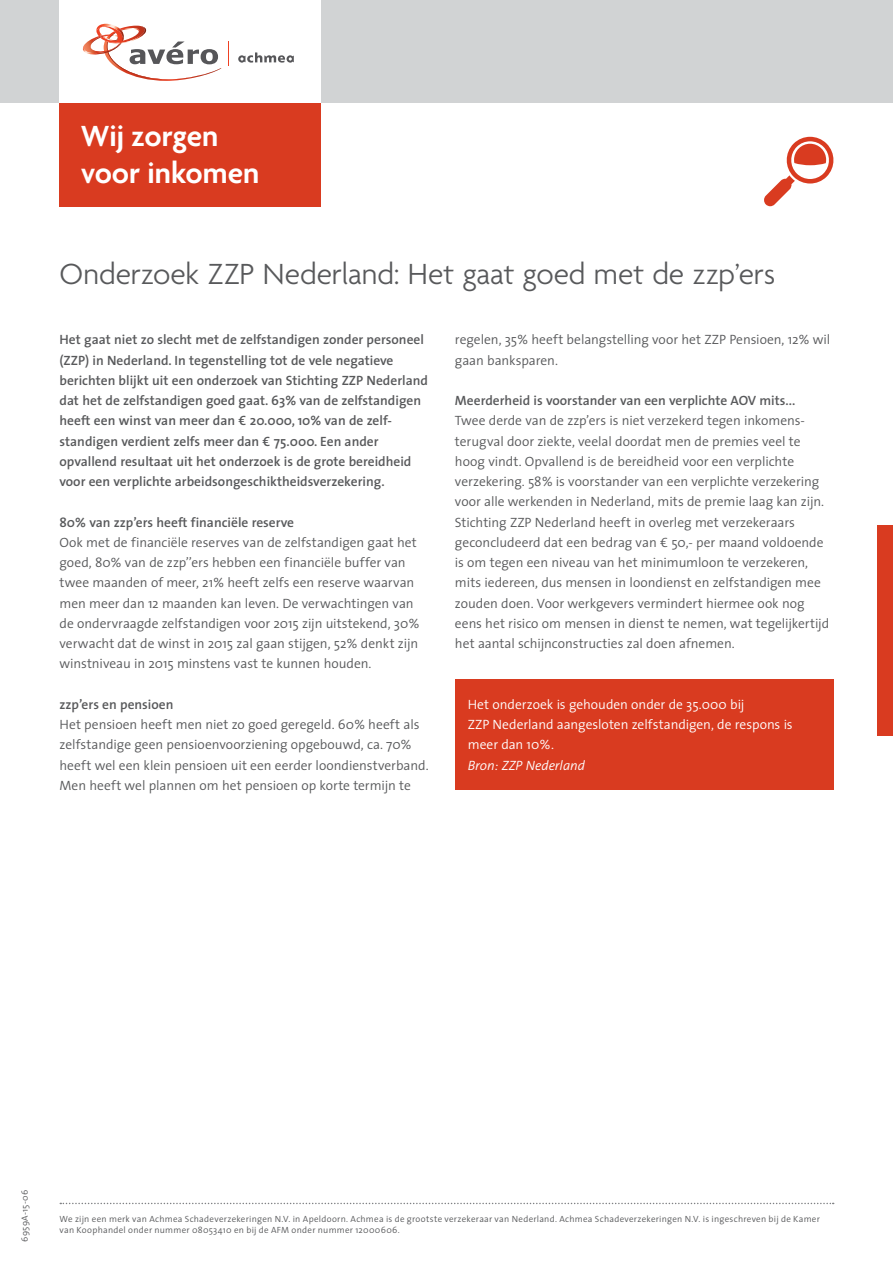
<style>
.page{position:relative;width:893px;height:1263px;background:#fff}
.page>*{position:absolute;margin:0;border:0;box-sizing:border-box;transform-origin:0 0}
.t1{font:300 31.5px "Agenda";letter-spacing:-.005em;color:#58595b}
.t2{font:600 31.5px/37.5px "Agenda";color:#fff}
.t3{font:300 13.5px/20.2px "The Sans";letter-spacing:-.005em;color:#58595b}
.t4{font:600 13.5px/20.2px "The Sans";color:#58595b}
.t5{font:300 13.5px/20.2px "The Sans";color:#fff}
.t6{font:italic 300 13.5px "The Sans";color:#fff}
.t7{font:300 9px/10.8px "The Sans";letter-spacing:.03em;color:#58595b}
.s1{font-family:"The Sans Mono Euro";font-weight:400}
</style>
<div class="page">
<svg style="left:60px;top:1203px;width:774px;height:1px"></svg>
<div style="left:0;top:0;width:893px;height:103px;background:#d1d3d4"></div>
<div style="left:60px;top:103px;width:261px;height:103px;background:#d93b20"></div>
<div style="left:60px;top:0;width:261px;height:103px;background:#fff"></div>
<svg style="left:238px;top:52px;width:56px;height:11px"></svg>
<svg style="left:83px;top:23px;width:138px;height:58px"></svg>
<svg style="left:228px;top:41px;width:1px;height:25px"></svg>
<div style="left:877px;top:525px;width:16px;height:211px;background:#d93b20"></div>
<div style="left:455px;top:679px;width:378px;height:111px;background:#d93b20"></div>
<svg style="left:764px;top:137px;width:70px;height:69px"></svg>
<h1 class="t2" style="left:81px;top:119px;width:180px">Wij zorgen voor inkomen</h1>
<h1 class="t1" style="left:60px;top:256px;width:717px">Onderzoek ZZP Nederland: Het gaat goed met de zzp’ers</h1>
<p class="t4" style="left:60px;top:329px;width:370px">Het gaat niet zo slecht met de zelfstandigen zonder personeel (ZZP) in Nederland. In tegenstelling tot de vele negatieve berichten blijkt uit een onderzoek van Stichting ZZP Nederland dat het de zelfstandigen goed gaat. 63% van de zelfstandigen heeft een winst van meer dan <span class="s1">6</span> 20.000, 10% van de zelf&shy;standigen verdient zelfs meer dan <span class="s1">6</span> 75.000. Een ander opvallend resultaat uit het onderzoek is de grote bereidheid voor een verplichte arbeidsongeschiktheidsverzekering.</p>
<p class="t4" style="left:60px;top:511px;width:236px">80% van zzp’ers heeft financiële reserve</p>
<p class="t3" style="left:60px;top:532px;width:361px">Ook met de financiële reserves van de zelfstandigen gaat het goed, 80% van de zzp’’ers hebben een financiële buffer van twee maanden of meer, 21% heeft zelfs een reserve waarvan men meer dan 12 maanden kan leven. De verwachtingen van de ondervraagde zelfstandigen voor 2015 zijn uitstekend, 30% verwacht dat de winst in 2015 zal gaan stijgen, 52% denkt zijn winstniveau in 2015 minstens vast te kunnen houden.</p>
<p class="t4" style="left:60px;top:694px;width:116px">zzp’ers en pensioen</p>
<p class="t3" style="left:60px;top:714px;width:371px">Het pensioen heeft men niet zo goed geregeld. 60% heeft als zelfstandige geen pensioenvoorziening opgebouwd, ca. 70% heeft wel een klein pensioen uit een eerder loondienstverband.<br>Men heeft wel plannen om het pensioen op korte termijn te</p>
<p class="t3" style="left:455px;top:329px;width:377px">regelen, 35% heeft belangstelling voor het ZZP Pensioen, 12% wil gaan banksparen.</p>
<p class="t4" style="left:455px;top:390px;width:342px">Meerderheid is voorstander van een verplichte AOV mits...</p>
<p class="t3" style="left:455px;top:410px;width:376px">Twee derde van de zzp’ers is niet verzekerd tegen inkomens&shy;terugval door ziekte, veelal doordat men de premies veel te hoog vindt. Opvallend is de bereidheid voor een verplichte verzekering. 58% is voorstander van een verplichte verzekering voor alle werkenden in Nederland, mits de premie laag kan zijn.<br>Stichting ZZP Nederland heeft in overleg met verzekeraars geconcludeerd dat een bedrag van <span class="s1">4</span> 50,- per maand voldoende is om tegen een niveau van het minimumloon te verzekeren, mits iedereen, dus mensen in loondienst en zelfstandigen mee zouden doen. Voor werkgevers vermindert hiermee ook nog eens het risico om mensen in dienst te nemen, wat tegelijkertijd het aantal schijnconstructies zal doen afnemen.</p>
<p class="t5" style="left:468px;top:694px;width:326px">Het onderzoek is gehouden onder de 35.000 bij<br>ZZP Nederland aangesloten zelfstandigen, de respons is meer dan 10%.</p>
<p class="t6" style="left:468px;top:754px;width:119px">Bron: ZZP Nederland</p>
<p class="t7" style="left:19px;top:1242px;width:54px;rotate:-90deg">6959A-15-06</p>
<p class="t7" style="left:60px;top:1213px;width:762px">We zijn een merk van Achmea Schadeverzekeringen N.V. in Apeldoorn. Achmea is de grootste verzekeraar van Nederland. Achmea Schadeverzekeringen N.V. is ingeschreven bij de Kamer van Koophandel onder nummer 08053410 en bij de AFM onder nummer 12000606.</p>
</div>
